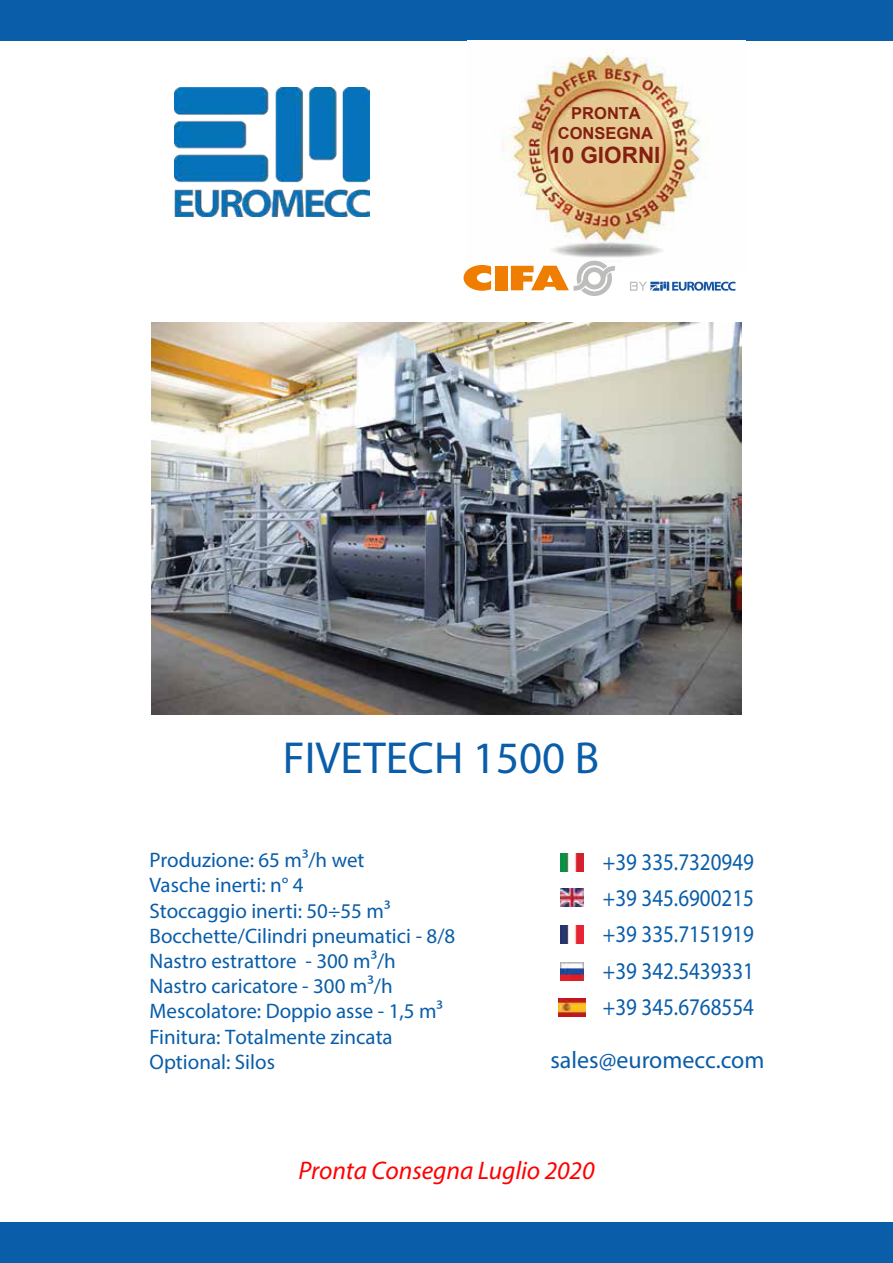
<style>
.page{position:relative;width:893px;height:1263px;background:#fff}
.page>*{position:absolute;margin:0;border:0;box-sizing:border-box;transform-origin:0 0}
.t1{font:45px "Myriad Pro";color:#095da9}
.t2{font:italic 25.5px "Myriad Pro";letter-spacing:-.005em;color:#f00}
.t3{font:24px/36.3px "Myriad Pro";color:#095da9;text-align:justify;scale:.88 1}
.t4{font:24px "Myriad Pro";color:#095da9}
.t5{font:700 22.5px "Arial";color:#842011}
.t6{font:21px/25.2px "Myriad Pro";color:#095da9}
.t7{font:700 16.5px/19.8px "Arial";color:#842011;text-align:center}
</style>
<div class="page">
<div style="left:0;top:0;width:893px;height:40px;background:#095da9"></div>
<div style="left:0;top:1223px;width:893px;height:40px;background:#095da9"></div>
<img style="left:174px;top:88px;width:196px;height:129px">
<img style="left:491px;top:49px;width:218px;height:223px">
<svg style="left:464px;top:265px;width:27px;height:26px"></svg>
<div style="left:495px;top:266px;width:12px;height:24px;background:#ef7d00"></div>
<svg style="left:511px;top:259px;width:104px;height:37px"></svg>
<svg style="left:630px;top:282px;width:106px;height:9px"></svg>
<img style="left:152px;top:322px;width:589px;height:392px">
<img style="left:560px;top:854px;width:24px;height:18px">
<img style="left:560px;top:889px;width:24px;height:18px">
<img style="left:560px;top:962px;width:24px;height:18px">
<img style="left:560px;top:926px;width:24px;height:18px">
<img style="left:558px;top:998px;width:27px;height:18px">
<p class="t7" style="left:558px;top:103px;width:97px">PRONTA<br>CONSEGNA</p>
<p class="t5" style="left:549px;top:139px;width:113px">10 GIORNI</p>
<h1 class="t1" style="left:283px;top:730px;width:318px">FIVETECH 1500 B</h1>
<p class="t6" style="left:150px;top:847px;width:307px">Produzione: 65 m³/h wet<br>Vasche inerti: n° 4<br>Stoccaggio inerti: 50÷55 m³<br>Bocchette/Cilindri pneumatici - 8/8<br>Nastro estrattore - 300 m³/h<br>Nastro caricatore - 300 m³/h<br>Mescolatore: Doppio asse - 1,5 m³<br>Finitura: Totalmente zincata<br>Optional: Silos</p>
<p class="t3" style="left:603px;top:843px;width:173px">+39 335.7320949 +39 345.6900215 +39 335.7151919 +39 342.5439331 +39 345.6768554</p>
<p class="t4" style="left:550px;top:1045px;width:216px">sales@euromecc.com</p>
<p class="t2" style="left:298px;top:1155px;width:298px">Pronta Consegna Luglio 2020</p>
</div>
